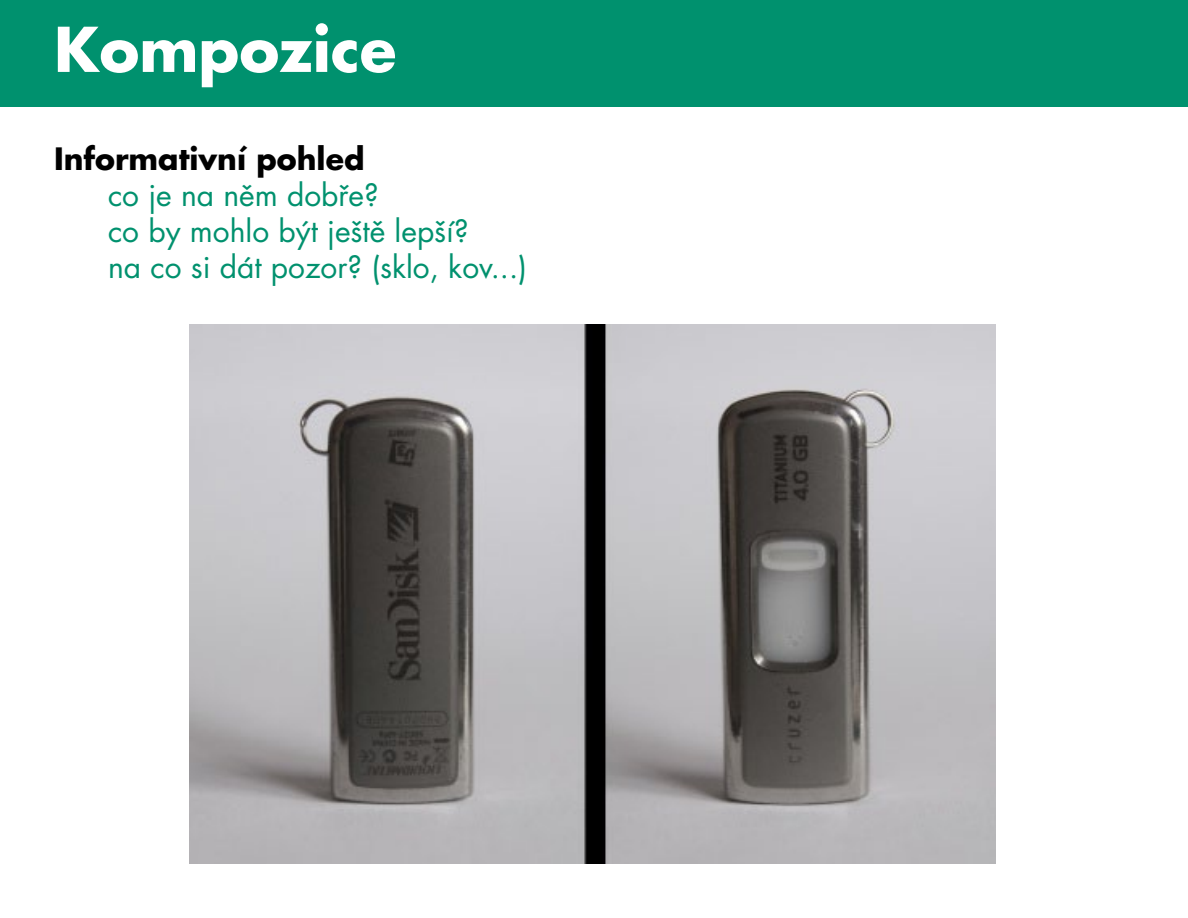
<style>
.page{position:relative;width:1188px;height:918px;background:#fff}
.page>*{position:absolute;margin:0;border:0;box-sizing:border-box;transform-origin:0 0}
.t1{font:700 60px "Futura CE";color:#fff}
.t2{font:30px/36px "Futura CE";color:#00916e}
.t3{font:700 30px "Futura CE";color:#000}
</style>
<div class="page">
<div style="left:0;top:0;width:1188px;height:106px;background:#00916e"></div>
<img style="left:190px;top:324px;width:806px;height:540px">
<h1 class="t1" style="left:54px;top:16px;width:344px">Kompozice</h1>
<p class="t3" style="left:54px;top:142px;width:312px">Informativní pohled</p>
<p class="t2" style="left:108px;top:179px;width:421px">co je na něm dobře?<br>co by mohlo být ještě lepší?<br>na co si dát pozor? (sklo, kov...)</p>
</div>
